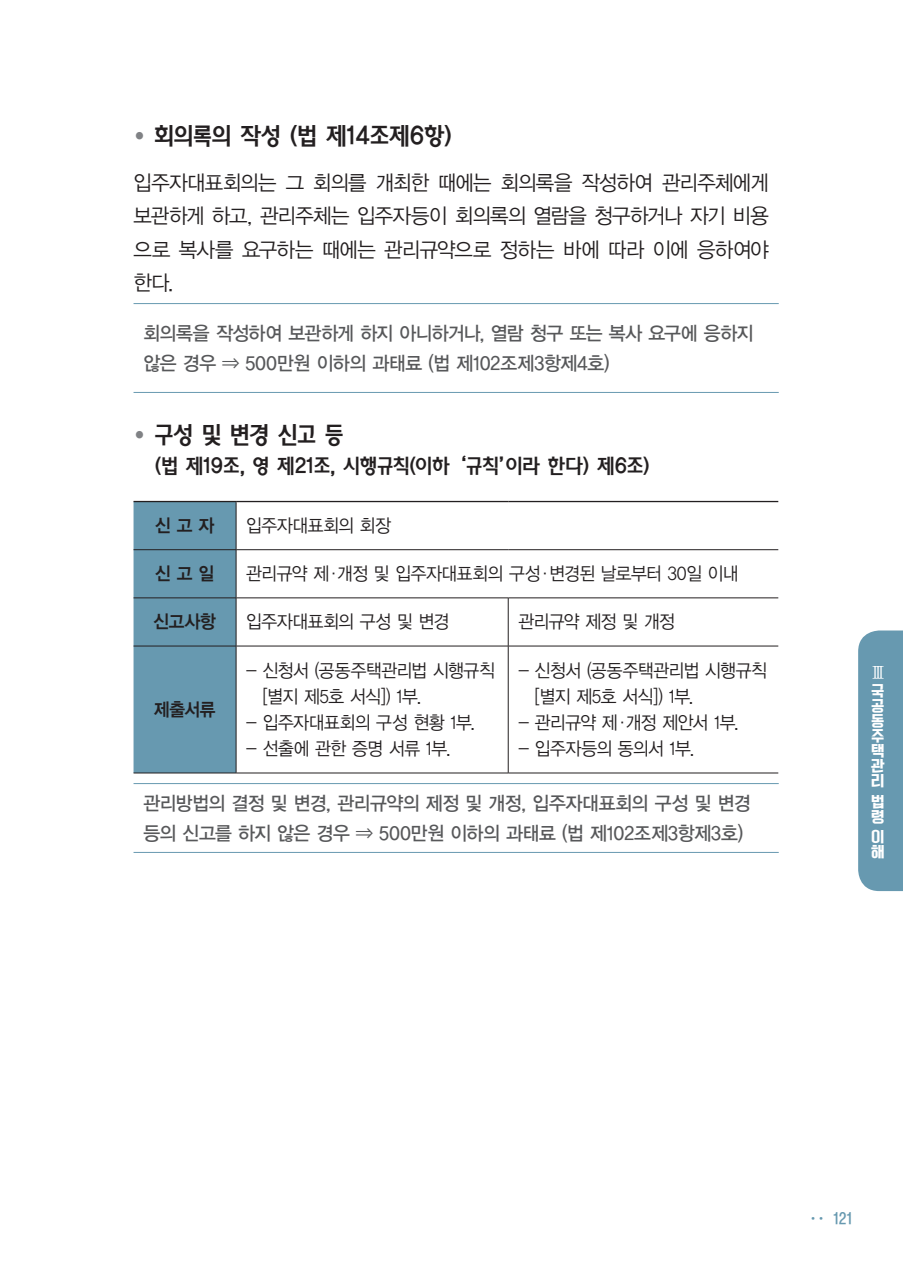
<style>
.page{position:relative;width:903px;height:1278px;background:#fff}
.page>*{position:absolute;margin:0;border:0;box-sizing:border-box;transform-origin:0 0}
.t1{font:23.62px "Korean AGD E";letter-spacing:-.015em;color:#231f20;scale:.95 1}
.t2{font:21px/33.2px "YDVYGO12";letter-spacing:-.03em;color:#231f20;text-align:justify;scale:.95 1}
.t3{font:20.12px "Korean AGD E";letter-spacing:-.02em;color:#231f20;scale:.95 1}
.t4{font:19.25px/29.8px "YDVYGO13";letter-spacing:-.02em;color:#57585a;scale:.95 1}
.t5{font:19.25px "YDVY Mj O13";color:#fff}
.t6{font:18.38px/26.2px "YDVYGO12";letter-spacing:-.025em;color:#231f20;scale:.93 1}
.t7{font:18.38px "YDVYGO14";letter-spacing:-.015em;color:#231f20;scale:.93 1}
.t8{font:15.75px "YDVYGO540";color:#6799b0}
.t9{font:14px/15px "Korean YNSJG5 R";color:#fff}
.s1{font-family:"YDVYGO12";font-size:14px;color:#808285}
</style>
<div class="page">
<div style="left:858px;top:630px;width:45px;height:261px;background:#6799b0"></div>
<hr style="left:133px;top:303px;width:645px;height:1px;background:#6799b0">
<hr style="left:133px;top:392px;width:645px;height:1px;background:#6799b0">
<div style="left:133px;top:502px;width:103px;height:270px;background:#6799b0"></div>
<hr style="left:508px;top:598px;width:1px;height:47px;background:#231f20">
<hr style="left:133px;top:549px;width:103px;height:1px;background:#231f20">
<hr style="left:236px;top:549px;width:272px;height:1px;background:#231f20">
<hr style="left:508px;top:549px;width:270px;height:1px;background:#231f20">
<hr style="left:133px;top:597px;width:103px;height:1px;background:#231f20">
<hr style="left:236px;top:597px;width:272px;height:1px;background:#231f20">
<hr style="left:508px;top:597px;width:270px;height:1px;background:#231f20">
<hr style="left:133px;top:645px;width:103px;height:1px;background:#231f20">
<hr style="left:236px;top:645px;width:272px;height:1px;background:#231f20">
<hr style="left:508px;top:645px;width:270px;height:1px;background:#231f20">
<hr style="left:236px;top:772px;width:272px;height:1px;background:#231f20">
<hr style="left:508px;top:772px;width:270px;height:1px;background:#231f20">
<hr style="left:508px;top:646px;width:1px;height:126px;background:#231f20">
<hr style="left:236px;top:502px;width:1px;height:47px;background:#231f20">
<hr style="left:236px;top:550px;width:1px;height:47px;background:#231f20">
<hr style="left:236px;top:598px;width:1px;height:47px;background:#231f20">
<hr style="left:236px;top:646px;width:1px;height:126px;background:#231f20">
<hr style="left:133px;top:772px;width:103px;height:1px;background:#231f20">
<hr style="left:133px;top:501px;width:103px;height:1px;background:#231f20">
<hr style="left:236px;top:501px;width:272px;height:1px;background:#231f20">
<hr style="left:508px;top:501px;width:270px;height:1px;background:#231f20">
<hr style="left:133px;top:783px;width:645px;height:1px;background:#6799b0">
<hr style="left:133px;top:852px;width:645px;height:1px;background:#6799b0">
<p class="t1" style="left:133px;top:123px;width:337px"><span class="s1">●</span> 회의록의 작성 (법 제14조제6항)</p>
<p class="t2" style="left:133px;top:165px;width:670px">입주자대표회의는 그 회의를 개최한 때에는 회의록을 작성하여 관리주체에게 보관하게 하고, 관리주체는 입주자등이 회의록의 열람을 청구하거나 자기 비용 으로 복사를 요구하는 때에는 관리규약으로 정하는 바에 따라 이에 응하여야 한다.</p>
<p class="t4" style="left:143px;top:317px;width:643px">회의록을 작성하여 보관하게 하지 아니하거나, 열람 청구 또는 복사 요구에 응하지 않은 경우 ⇒ 500만원 이하의 과태료 (법 제102조제3항제4호)</p>
<p class="t1" style="left:133px;top:422px;width:223px"><span class="s1">●</span> 구성 및 변경 신고 등</p>
<p class="t3" style="left:155px;top:455px;width:522px">(법 제19조, 영 제21조, 시행규칙(이하 ‘규칙’이라 한다) 제6조)</p>
<p class="t7" style="left:155px;top:513px;width:65px">신 고 자</p>
<p class="t6" style="left:246px;top:511px;width:157px">입주자대표회의 회장</p>
<p class="t7" style="left:155px;top:561px;width:65px">신 고 일</p>
<p class="t6" style="left:246px;top:559px;width:530px">관리규약 제·개정 및 입주자대표회의 구성·변경된 날로부터 30일 이내</p>
<p class="t7" style="left:153px;top:609px;width:69px">신고사항</p>
<p class="t6" style="left:246px;top:607px;width:220px">입주자대표회의 구성 및 변경</p>
<p class="t6" style="left:518px;top:607px;width:170px">관리규약 제정 및 개정</p>
<p class="t6" style="left:263px;top:655px;width:251px;text-indent:-17px">- 신청서 (공동주택관리법 시행규칙 [별지 제5호 서식]) 1부.</p>
<p class="t6" style="left:246px;top:708px;width:248px">- 입주자대표회의 구성 현황 1부.</p>
<p class="t6" style="left:246px;top:734px;width:221px">- 선출에 관한 증명 서류 1부.</p>
<p class="t6" style="left:535px;top:655px;width:251px;text-indent:-17px">- 신청서 (공동주택관리법 시행규칙 [별지 제5호 서식]) 1부.</p>
<p class="t6" style="left:518px;top:708px;width:239px">- 관리규약 제·개정 제안서 1부.</p>
<p class="t6" style="left:518px;top:734px;width:191px">- 입주자등의 동의서 1부.</p>
<p class="t4" style="left:143px;top:787px;width:640px">관리방법의 결정 및 변경, 관리규약의 제정 및 개정, 입주자대표회의 구성 및 변경 등의 신고를 하지 않은 경우 ⇒ 500만원 이하의 과태료 (법 제102조제3항제3호)</p>
<p class="t7" style="left:154px;top:697px;width:68px">제출서류</p>
<p class="t5" style="left:868px;top:659px;width:17px">Ⅲ</p>
<p class="t9" style="left:871px;top:683px;width:15px;text-align:justify">국 공 동 주 택 관 리</p>
<p class="t9" style="left:871px;top:794px;width:14px">법 령</p>
<p class="t9" style="left:871px;top:829px;width:14px">이 해</p>
<p class="t8" style="left:810px;top:1207px;width:44px"><sup>●</sup> <sup>●</sup> 121</p>
</div>
